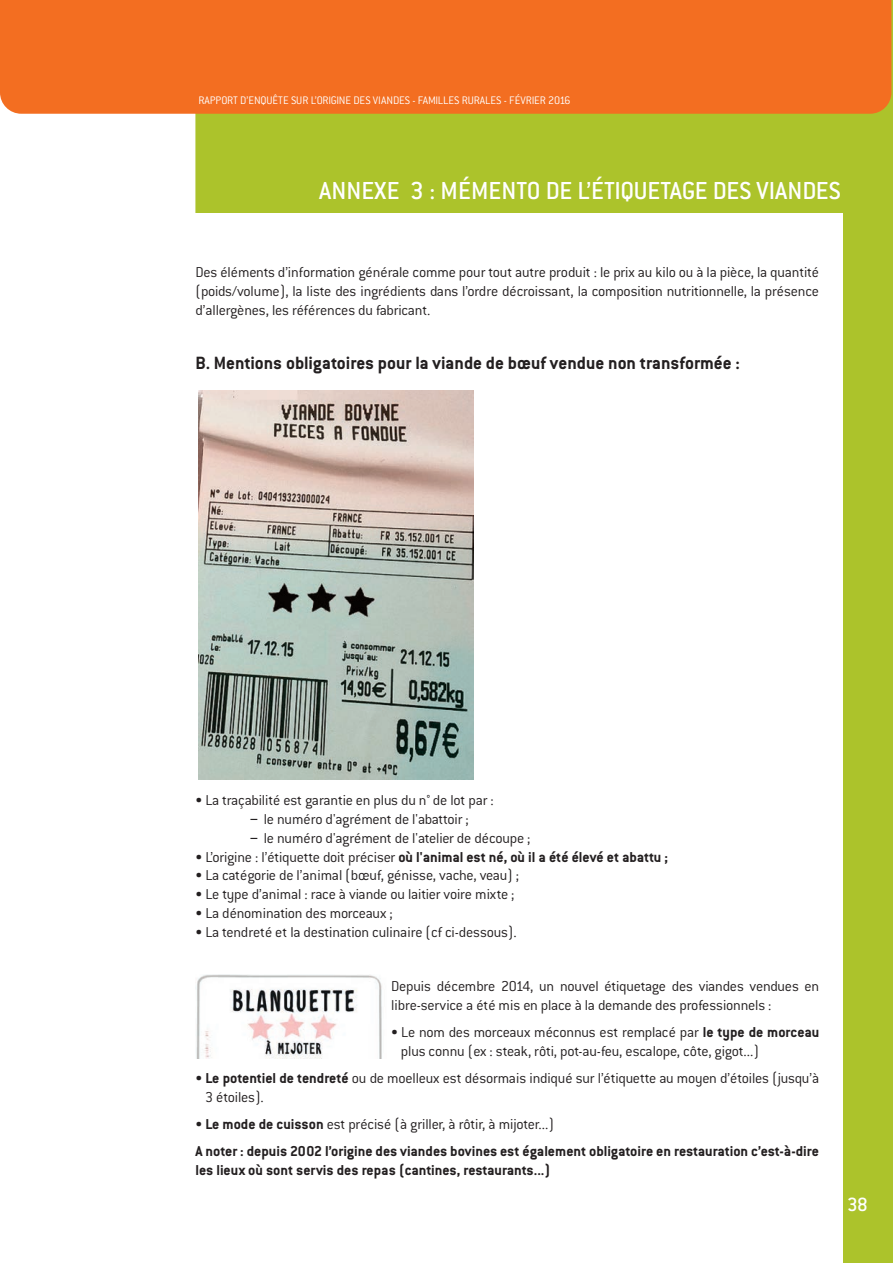
<style>
.page{position:relative;width:893px;height:1263px;background:#fff}
.page>*{position:absolute;margin:0;border:0;box-sizing:border-box;transform-origin:0 0}
.t1{font:500 27px "Conduit ITC";color:#fff}
.t2{font:500 21px "Conduit ITC";color:#fff}
.t3{font:700 19.5px "Conduit ITC";color:#231f20}
.t4{font:300 15.75px/18.8px "Conduit ITC";letter-spacing:-.015em;color:#231f20}
.t5{font:700 15.75px/27.3px "Conduit ITC";color:#231f20}
.t6{font:300 12px "Conduit ITC";color:#fff}
.s1{font-family:"Lucida Grande";font-weight:400}
.s2{font-weight:300}
.s3{font-weight:700}
</style>
<div class="page">
<div style="left:195px;top:0;width:698px;height:1263px;background:#acc32b"></div>
<div style="left:41px;top:214px;width:802px;height:1049px;background:#fff"></div>
<div style="left:0;top:0;width:891px;height:114px;background:#f36e21"></div>
<img style="left:198px;top:390px;width:276px;height:390px">
<img style="left:195px;top:975px;width:187px;height:83px">
<p class="t6" style="left:198px;top:96px;width:374px">RAPPORT D’ENQUÊTE SUR L’ORIGINE DES VIANDES - FAMILLES RURALES - FÉVRIER 2016</p>
<h1 class="t1" style="left:319px;top:182px;width:523px">ANNEXE 3 : MÉMENTO DE L’ÉTIQUETAGE DES VIANDES</h1>
<p class="t4" style="left:195px;top:265px;width:625px;text-align:justify">Des éléments d’information générale comme pour tout autre produit : le prix au kilo ou à la pièce, la quantité (poids/volume), la liste des ingrédients dans l’ordre décroissant, la composition nutritionnelle, la présence d’allergènes, les références du fabricant.</p>
<p class="t3" style="left:195px;top:357px;width:546px">B. Mentions obligatoires pour la viande de bœuf vendue non transformée :</p>
<p class="t4" style="left:195px;top:793px;width:300px">• La traçabilité est garantie en plus du n° de lot par :</p>
<p class="t4" style="left:249px;top:811px;width:221px"><span class="s1">-</span> le numéro d'agrément de l'abattoir ;</p>
<p class="t4" style="left:249px;top:830px;width:283px"><span class="s1">-</span> le numéro d'agrément de l'atelier de découpe ;</p>
<p class="t5" style="left:195px;top:845px;width:474px"><span class="s2">• L’origine : l’étiquette doit préciser</span> où l'animal est né, où il a été élevé et abattu ;</p>
<p class="t4" style="left:195px;top:868px;width:325px">• La catégorie de l’animal (bœuf, génisse, vache, veau) ;</p>
<p class="t4" style="left:195px;top:886px;width:321px">• Le type d’animal : race à viande ou laitier voire mixte ;</p>
<p class="t4" style="left:195px;top:905px;width:199px">• La dénomination des morceaux ;</p>
<p class="t4" style="left:195px;top:924px;width:323px">• La tendreté et la destination culinaire (cf ci-dessous).</p>
<p class="t4" style="left:391px;top:978px;width:429px">Depuis décembre 2014, un nouvel étiquetage des viandes vendues en libre-service a été mis en place à la demande des professionnels :</p>
<p class="t4" style="left:401px;top:1024px;width:420px;text-indent:-10px">• Le nom des morceaux méconnus est remplacé par <span class="s3">le type de morceau </span>plus connu (ex : steak, rôti, pot-au-feu, escalope, côte, gigot...)</p>
<p class="t4" style="left:205px;top:1070px;width:616px;text-indent:-10px">• <span class="s3">Le potentiel de tendreté</span> ou de moelleux est désormais indiqué sur l’étiquette au moyen d’étoiles (jusqu’à<br>3 étoiles).</p>
<p class="t5" style="left:195px;top:1112px;width:625px"><span class="s2">•</span> Le mode de cuisson <span class="s2">est précisé (à griller, à rôtir, à mijoter...)<br></span>A noter : depuis 2002 l’origine des viandes bovines est également obligatoire en restauration c’est-à-dire</p>
<p class="t5" style="left:195px;top:1158px;width:356px">les lieux où sont servis des repas (cantines, restaurants...)</p>
<h2 class="t2" style="left:847px;top:1198px;width:22px">38</h2>
</div>
